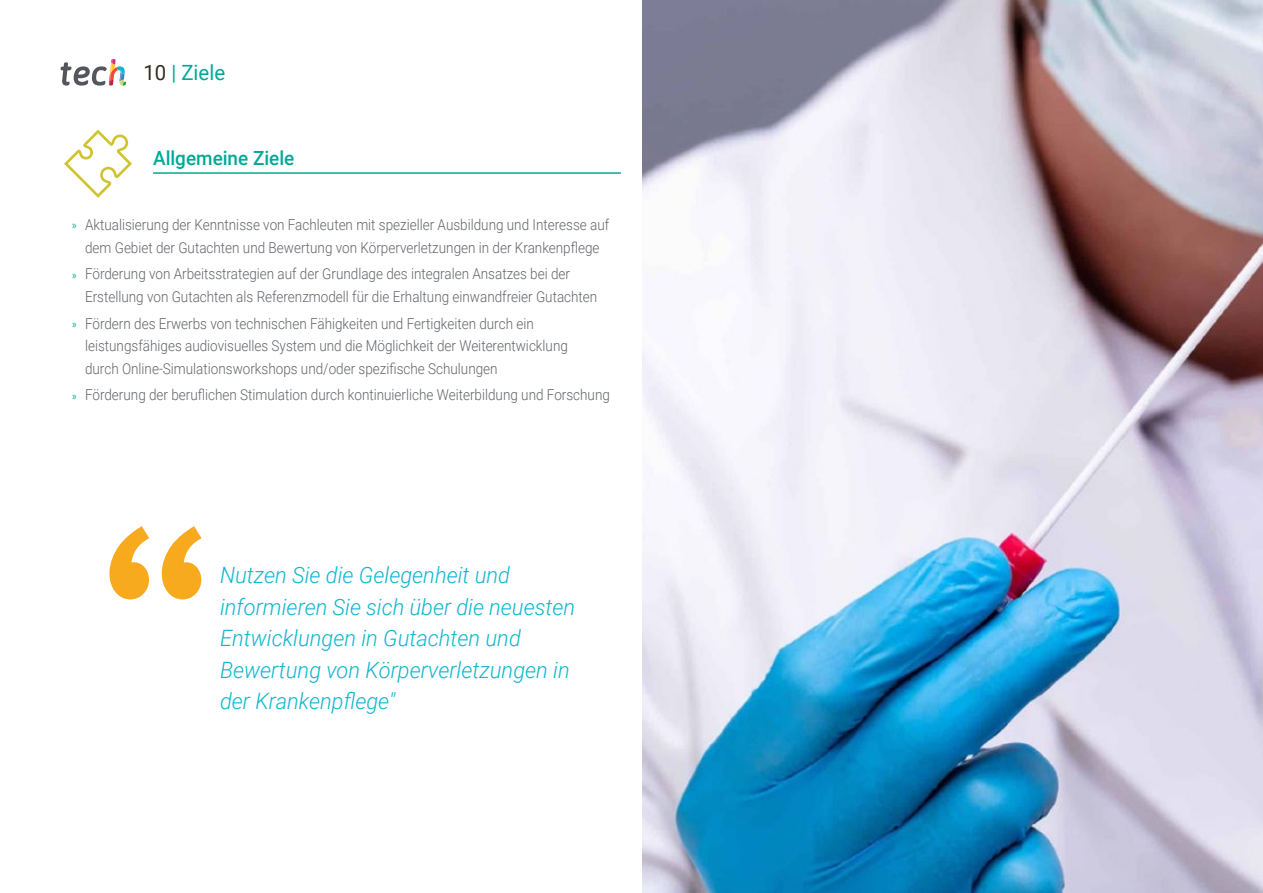
<style>
.page{position:relative;width:1263px;height:893px;background:#fff}
.page>*{position:absolute;margin:0;border:0;box-sizing:border-box;transform-origin:0 0}
.t1{font:italic 300 22.5px/31.5px "Roboto";color:#0fb6cf}
.t2{font:21px "Roboto";color:#00a996}
.t3{font:500 19.5px "Roboto";color:#00a996}
.t4{font:300 15px/22.5px "Roboto";color:#61646a;scale:.9 1}
.s1{color:#312e20}
.s2{font-family:"Myriad Pro";font-weight:400;font-size:12px;color:#00a996}
</style>
<div class="page">
<hr style="left:153px;top:173px;width:468px;height:1px;background:#00a996">
<svg style="left:64px;top:130px;width:68px;height:68px"></svg>
<img style="left:642px;top:0;width:621px;height:893px">
<svg style="left:61px;top:59px;width:65px;height:27px"></svg>
<svg style="left:109px;top:526px;width:93px;height:73px"></svg>
<h2 class="t2" style="left:144px;top:57px;width:83px"><span class="s1">10</span> | Ziele</h2>
<h3 class="t3" style="left:153px;top:144px;width:143px">Allgemeine Ziele</h3>
<p class="t4" style="left:72px;top:213px;width:598px;text-align:center"><span class="s2">»</span> Aktualisierung der Kenntnisse von Fachleuten mit spezieller Ausbildung und Interesse auf dem Gebiet der Gutachten und Bewertung von Körperverletzungen in der Krankenpflege</p>
<p class="t4" style="left:85px;top:262px;width:571px;text-indent:-13px"><span class="s2">»</span> Förderung von Arbeitsstrategien auf der Grundlage des integralen Ansatzes bei der<br>Erstellung von Gutachten als Referenzmodell für die Erhaltung einwandfreier Gutachten</p>
<p class="t4" style="left:85px;top:311px;width:538px;text-indent:-13px"><span class="s2">»</span> Fördern des Erwerbs von technischen Fähigkeiten und Fertigkeiten durch ein leistungsfähiges audiovisuelles System und die Möglichkeit der Weiterentwicklung durch Online-Simulationsworkshops und/oder spezifische Schulungen</p>
<p class="t4" style="left:72px;top:383px;width:599px"><span class="s2">»</span> Förderung der beruflichen Stimulation durch kontinuierliche Weiterbildung und Forschung</p>
<h1 class="t1" style="left:220px;top:559px;width:357px">Nutzen Sie die Gelegenheit und informieren Sie sich über die neuesten<br>Entwicklungen in Gutachten und<br>Bewertung von Körperverletzungen in der Krankenpflege"</h1>
</div>
